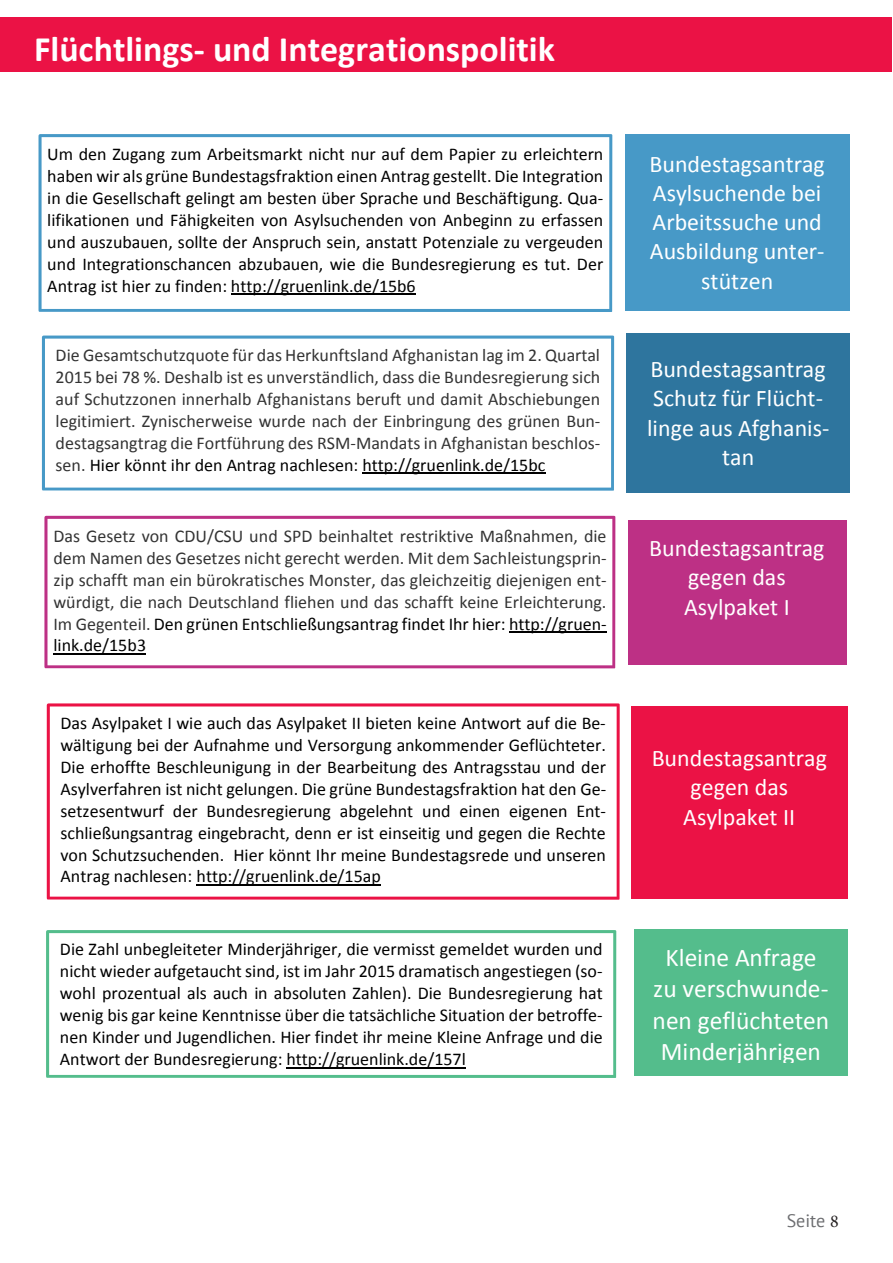
<style>
.page{position:relative;width:893px;height:1263px;background:#fff}
.page>*{position:absolute;margin:0;border:0;box-sizing:border-box;transform-origin:0 0}
.t1{font:700 36px "Calibri";color:#fff}
.t2{font:25.5px/31px "Calibri";color:#fff;text-align:center}
.t3{font:23.85px/29.2px "Calibri";color:#fff;text-align:center}
.t4{font:18px/21.9px "Calibri";color:#000;text-align:justify}
.t5{font:18px/21.9px "Calibri";color:#333;text-align:justify}
.t6{font:18px "PT Sans";color:#6c6d70}
.s1{color:#000}
.s2{font-family:"Minion Pro";color:#231f20}
</style>
<div class="page">
<div style="left:627px;top:333px;width:223px;height:159px;background:#2e759e"></div>
<div style="left:628px;top:520px;width:218px;height:144px;background:#bd3085"></div>
<div style="left:1px;top:17px;width:891px;height:54px;background:#eb1245"></div>
<div style="left:625px;top:134px;width:225px;height:176px;background:#4799c7"></div>
<svg style="left:39px;top:134px;width:573px;height:178px"></svg>
<hr style="left:231px;top:294px;width:185px;height:1px;background:#000">
<div style="left:631px;top:706px;width:217px;height:192px;background:#eb1245"></div>
<div style="left:634px;top:929px;width:214px;height:146px;background:#54bd8c"></div>
<svg style="left:42px;top:336px;width:572px;height:155px"></svg>
<div style="left:56px;top:344px;width:544px;height:22px;background:#fff"></div>
<div style="left:56px;top:366px;width:544px;height:22px;background:#fff"></div>
<div style="left:56px;top:388px;width:544px;height:22px;background:#fff"></div>
<div style="left:56px;top:410px;width:544px;height:21px;background:#fff"></div>
<div style="left:56px;top:432px;width:544px;height:22px;background:#fff"></div>
<div style="left:56px;top:454px;width:34px;height:21px;background:#fff"></div>
<hr style="left:362px;top:473px;width:183px;height:1px;background:#000">
<svg style="left:44px;top:516px;width:571px;height:152px"></svg>
<div style="left:53px;top:525px;width:553px;height:22px;background:#fff"></div>
<div style="left:53px;top:547px;width:553px;height:22px;background:#fff"></div>
<div style="left:53px;top:569px;width:553px;height:22px;background:#fff"></div>
<div style="left:53px;top:591px;width:553px;height:21px;background:#fff"></div>
<div style="left:53px;top:612px;width:97px;height:22px;background:#fff"></div>
<hr style="left:509px;top:631px;width:97px;height:2px;background:#000">
<hr style="left:53px;top:653px;width:93px;height:1px;background:#000">
<svg style="left:47px;top:703px;width:573px;height:197px"></svg>
<hr style="left:197px;top:884px;width:184px;height:1px;background:#000">
<svg style="left:46px;top:930px;width:570px;height:148px"></svg>
<hr style="left:286px;top:1067px;width:180px;height:1px;background:#000">
<p class="t1" style="left:34px;top:26px;width:523px">Flüchtlings- und Integrationspolitik</p>
<p class="t4" style="left:47px;top:143px;width:557px">Um den Zugang zum Arbeitsmarkt nicht nur auf dem Papier zu erleichtern haben wir als grüne Bundestagsfraktion einen Antrag gestellt. Die Integration in die Gesellschaft gelingt am besten über Sprache und Beschäftigung. Qua&shy;lifikationen und Fähigkeiten von Asylsuchenden von Anbeginn zu erfassen und auszubauen, sollte der Anspruch sein, anstatt Potenziale zu vergeuden und Integrationschancen abzubauen, wie die Bundesregierung es tut. Der Antrag ist hier zu finden: http://gruenlink.de/15b6</p>
<p class="t5" style="left:56px;top:344px;width:546px">Die Gesamtschutzquote für das Herkunftsland Afghanistan lag im 2. Quartal 2015 bei 78 %. Deshalb ist es unverständlich, dass die Bundesregierung sich auf Schutzzonen innerhalb Afghanistans beruft und damit Abschiebungen legitimiert. Zynischerweise wurde nach der Einbringung des grünen Bun&shy;destagsangtrag die Fortführung des RSM-Mandats in Afghanistan beschlos&shy;sen. <span class="s1">Hier könnt ihr den Antrag nachlesen: http://gruenlink.de/15bc</span></p>
<p class="t5" style="left:53px;top:525px;width:555px">Das Gesetz von CDU/CSU und SPD beinhaltet restriktive Maßnahmen, die dem Namen des Gesetzes nicht gerecht werden. Mit dem Sachleistungsprin&shy;zip schafft man ein bürokratisches Monster, das gleichzeitig diejenigen ent&shy;würdigt, die nach Deutschland fliehen und das schafft keine Erleichterung.<br>Im Gegenteil. <span class="s1">Den grünen Entschließungsantrag findet Ihr hier: http://gruen&shy;link.de/15b3</span></p>
<p class="t4" style="left:60px;top:712px;width:547px">Das Asylpaket I wie auch das Asylpaket II bieten keine Antwort auf die Be&shy;wältigung bei der Aufnahme und Versorgung ankommender Geflüchteter.<br>Die erhoffte Beschleunigung in der Bearbeitung des Antragsstau und der Asylverfahren ist nicht gelungen. Die grüne Bundestagsfraktion hat den Ge&shy;setzesentwurf der Bundesregierung abgelehnt und einen eigenen Ent&shy;schließungsantrag eingebracht, denn er ist einseitig und gegen die Rechte von Schutzsuchenden. Hier könnt Ihr meine Bundestagsrede und unseren Antrag nachlesen: http://gruenlink.de/15ap</p>
<p class="t4" style="left:60px;top:938px;width:544px">Die Zahl unbegleiteter Minderjähriger, die vermisst gemeldet wurden und nicht wieder aufgetaucht sind, ist im Jahr 2015 dramatisch angestiegen (so&shy;wohl prozentual als auch in absoluten Zahlen). Die Bundesregierung hat wenig bis gar keine Kenntnisse über die tatsächliche Situation der betroffe&shy;nen Kinder und Jugendlichen. Hier findet ihr meine Kleine Anfrage und die Antwort der Bundesregierung: http://gruenlink.de/157l</p>
<p class="t3" style="left:649px;top:149px;width:177px">Bundestagsantrag<br>Asylsuchende bei<br>Arbeitssuche und<br>Ausbildung unter&shy;stützen</p>
<p class="t3" style="left:647px;top:355px;width:184px">Bundestagsantrag<br>Schutz für Flücht&shy;linge aus Afghanis&shy;tan</p>
<p class="t3" style="left:649px;top:534px;width:177px">Bundestagsantrag gegen das<br>Asylpaket I</p>
<p class="t3" style="left:652px;top:744px;width:177px">Bundestagsantrag gegen das<br>Asylpaket II</p>
<p class="t2" style="left:653px;top:942px;width:178px">Kleine Anfrage zu verschwunde&shy;nen geflüchteten<br>Minderjährigen</p>
<p class="t6" style="left:787px;top:1209px;width:54px">Seite <span class="s2">8</span></p>
</div>
